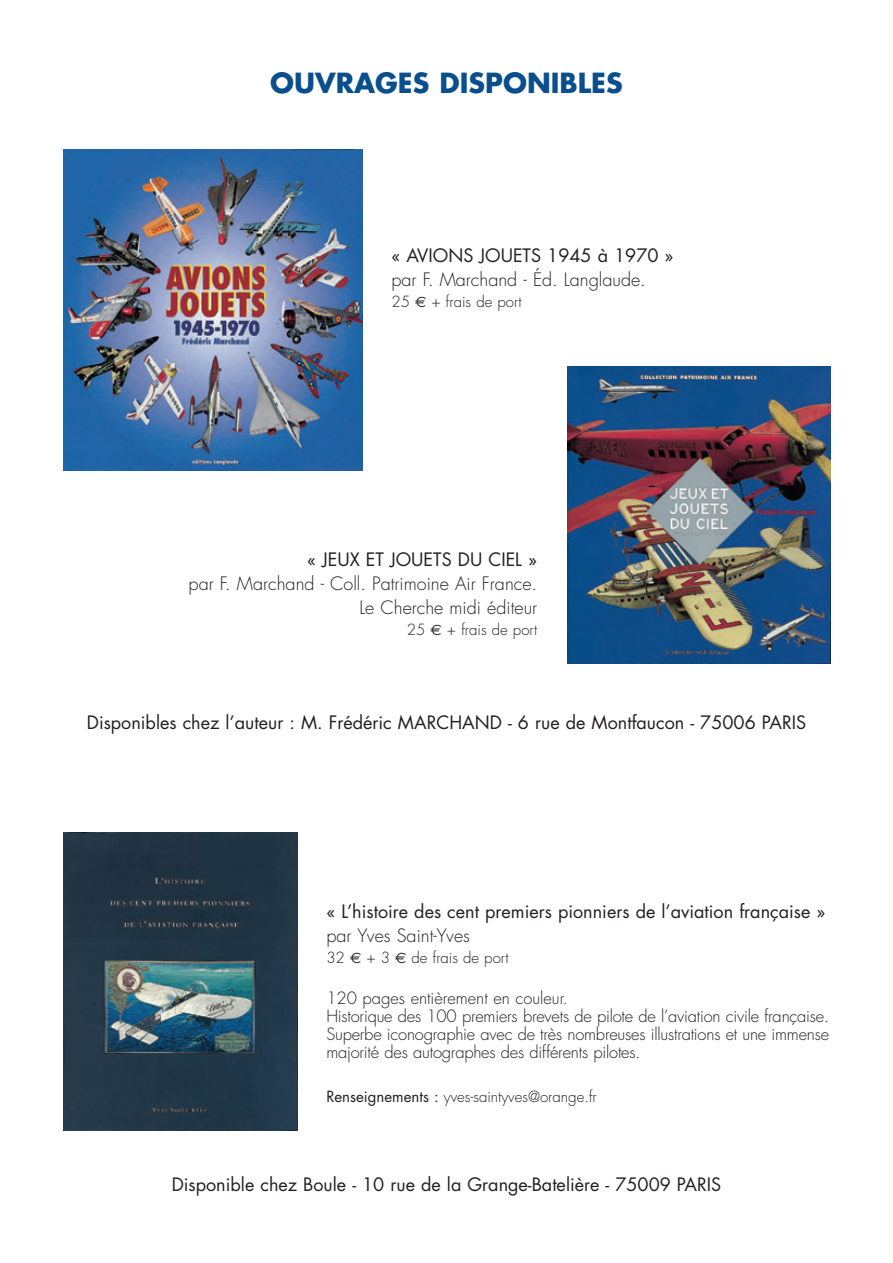
<style>
.page{position:relative;width:893px;height:1263px;background:#fff}
.page>*{position:absolute;margin:0;border:0;box-sizing:border-box;transform-origin:0 0}
.t1{font:700 27px "Futura";color:#0a4f8d}
.t2{font:18px "Futura";color:#231f20}
.t3{font:300 18px/23.7px "Futura";color:#231f20;text-align:right}
.t4{font:300 16.5px/18px "Futura";letter-spacing:-.01em;color:#231f20}
.t5{font:300 15px "Futura";color:#231f20}
.s1{font-family:"Euro Sans";font-weight:400}
.s2{font-weight:400}
</style>
<div class="page">
<img style="left:64px;top:150px;width:298px;height:321px">
<img style="left:64px;top:832px;width:233px;height:298px">
<img style="left:567px;top:366px;width:264px;height:298px">
<h1 class="t1" style="left:270px;top:70px;width:354px">OUVRAGES DISPONIBLES</h1>
<p class="t2" style="left:391px;top:247px;width:284px">« AVIONS JOUETS 1945 à 1970 »</p>
<p class="t3" style="left:391px;top:269px;width:256px">par F. Marchand - Éd. Langlaude.</p>
<p class="t5" style="left:391px;top:295px;width:132px">25 <span class="s1">€</span> + frais de port</p>
<p class="t2" style="left:307px;top:551px;width:232px">« JEUX ET JOUETS DU CIEL »</p>
<p class="t3" style="left:189px;top:573px;width:350px">par F. Marchand - Coll. Patrimoine Air France.<br>Le Cherche midi éditeur</p>
<p class="t5" style="left:407px;top:622px;width:132px">25 <span class="s1">€</span> + frais de port</p>
<p class="t2" style="left:87px;top:714px;width:721px">Disponibles chez l’auteur : M. Frédéric MARCHAND - 6 rue de Montfaucon - 75006 PARIS</p>
<p class="t2" style="left:326px;top:903px;width:501px">« L’histoire des cent premiers pionniers de l’aviation française »</p>
<p class="t3" style="left:326px;top:925px;width:145px">par Yves Saint-Yves</p>
<p class="t5" style="left:326px;top:950px;width:184px">32 <span class="s1">€</span> + 3 <span class="s1">€</span> de frais de port</p>
<p class="t4" style="left:326px;top:990px;width:504px">120 pages entièrement en couleur.<br>Historique des 100 premiers brevets de pilote de l’aviation civile française.<br>Superbe iconographie avec de très nombreuses illustrations et une immense majorité des autographes des différents pilotes.</p>
<p class="t5" style="left:326px;top:1089px;width:272px"><span class="s2">Renseignements :</span> yves-saintyves@orange.fr</p>
<p class="t2" style="left:172px;top:1176px;width:551px">Disponible chez Boule - 10 rue de la Grange-Batelière - 75009 PARIS</p>
</div>
